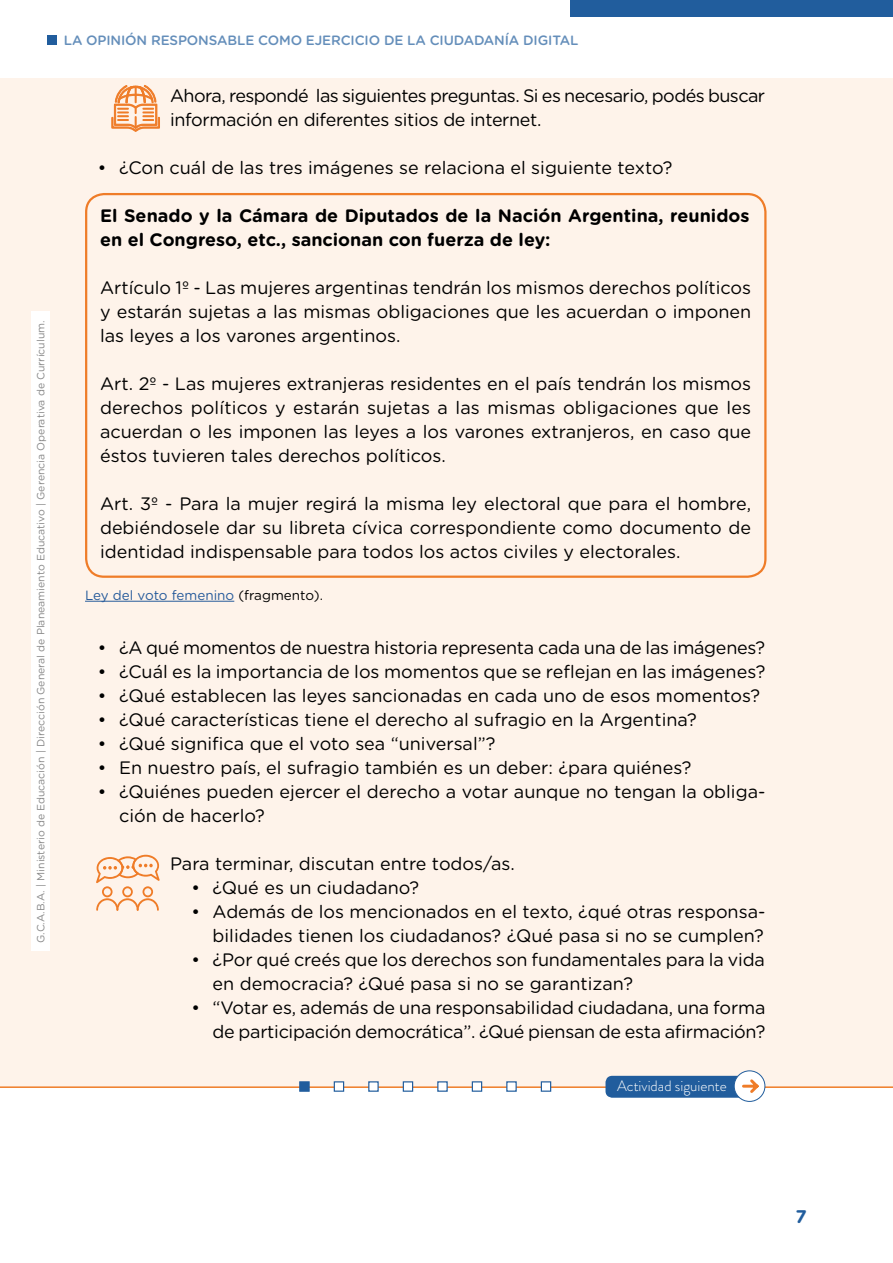
<style>
.page{position:relative;width:893px;height:1263px;background:#fff}
.page>*{position:absolute;margin:0;border:0;box-sizing:border-box;transform-origin:0 0}
.t1{font:700 18.3px "Gotham Rounded";color:#215d9d}
.t2{font:18px/24px "Gotham Rounded";color:#000;text-align:justify}
.t3{font:18px/24px "Gotham Rounded";letter-spacing:-.03em;color:#000}
.t4{font:700 18px/24px "Gotham Rounded";color:#000}
.t5{font:300 15px "Brandon Grotesque";color:#fff}
.t6{font:500 13.5px "Gotham Rounded";letter-spacing:-.01em;color:#648eba}
.t7{font:13.5px "Gotham Rounded";color:#275b9b}
.t8{font:10.5px "Gotham Rounded";color:#878787}
.s1{color:#000}
</style>
<div class="page">
<div style="left:47px;top:35px;width:9px;height:10px;background:#215d9d"></div>
<div style="left:570px;top:0;width:323px;height:17px;background:#215d9d"></div>
<div style="left:0;top:78px;width:893px;height:48px;background:#fef3ea"></div>
<div style="left:0;top:126px;width:893px;height:24px;background:#fef3ea"></div>
<div style="left:0;top:150px;width:893px;height:24px;background:#fef3ea"></div>
<div style="left:0;top:174px;width:893px;height:24px;background:#fef3ea"></div>
<div style="left:0;top:558px;width:893px;height:24px;background:#fef3ea"></div>
<div style="left:0;top:582px;width:893px;height:24px;background:#fef3ea"></div>
<div style="left:0;top:606px;width:893px;height:24px;background:#fef3ea"></div>
<div style="left:0;top:630px;width:893px;height:24px;background:#fef3ea"></div>
<div style="left:0;top:654px;width:893px;height:24px;background:#fef3ea"></div>
<div style="left:0;top:678px;width:893px;height:24px;background:#fef3ea"></div>
<div style="left:0;top:702px;width:893px;height:24px;background:#fef3ea"></div>
<div style="left:0;top:726px;width:893px;height:24px;background:#fef3ea"></div>
<div style="left:0;top:750px;width:893px;height:24px;background:#fef3ea"></div>
<div style="left:0;top:774px;width:893px;height:48px;background:#fef3ea"></div>
<div style="left:0;top:822px;width:893px;height:24px;background:#fef3ea"></div>
<div style="left:0;top:846px;width:893px;height:24px;background:#fef3ea"></div>
<div style="left:0;top:870px;width:893px;height:24px;background:#fef3ea"></div>
<div style="left:0;top:894px;width:893px;height:48px;background:#fef3ea"></div>
<div style="left:0;top:942px;width:893px;height:48px;background:#fef3ea"></div>
<div style="left:0;top:990px;width:893px;height:48px;background:#fef3ea"></div>
<div style="left:0;top:1038px;width:893px;height:24px;background:#fef3ea"></div>
<div style="left:0;top:1062px;width:893px;height:24px;background:#fef3ea"></div>
<div style="left:0;top:198px;width:892px;height:69px;background:#fef3ea"></div>
<div style="left:0;top:246px;width:892px;height:45px;background:#fef3ea"></div>
<div style="left:0;top:270px;width:892px;height:93px;background:#fef3ea"></div>
<div style="left:0;top:342px;width:892px;height:45px;background:#fef3ea"></div>
<div style="left:0;top:366px;width:892px;height:117px;background:#fef3ea"></div>
<div style="left:0;top:462px;width:892px;height:45px;background:#fef3ea"></div>
<div style="left:0;top:486px;width:892px;height:93px;background:#fef3ea"></div>
<div style="left:85px;top:193px;width:681px;height:385px;border:2px solid #ef7c28;border-radius:18px"></div>
<hr style="left:85px;top:601px;width:149px;height:1px;background:#275b9b">
<svg style="left:111px;top:84px;width:49px;height:48px"></svg>
<svg style="left:96px;top:855px;width:64px;height:56px"></svg>
<hr style="left:0;top:1086px;width:893px;height:2px;background:#ef7c28">
<div style="left:299px;top:1081px;width:11px;height:11px;background:#215d9d;border:1px solid #215d9d"></div>
<div style="left:334px;top:1081px;width:10px;height:11px;background:#fff;border:1px solid #215d9d"></div>
<div style="left:368px;top:1081px;width:11px;height:11px;background:#fff;border:1px solid #215d9d"></div>
<div style="left:403px;top:1081px;width:10px;height:11px;background:#fff;border:1px solid #215d9d"></div>
<div style="left:472px;top:1081px;width:10px;height:11px;background:#fff;border:1px solid #215d9d"></div>
<div style="left:541px;top:1081px;width:10px;height:11px;background:#fff;border:1px solid #215d9d"></div>
<div style="left:437px;top:1081px;width:11px;height:11px;background:#fff;border:1px solid #215d9d"></div>
<div style="left:506px;top:1081px;width:11px;height:11px;background:#fff;border:1px solid #215d9d"></div>
<svg style="left:734px;top:1071px;width:31px;height:30px"></svg>
<div style="left:734px;top:1070px;width:31px;height:32px;border:1px solid #215d9d;border-radius:50%"></div>
<svg style="left:605px;top:1076px;width:156px;height:22px;background:#4776a8"></svg>
<div style="left:31px;top:312px;width:18px;height:639px;background:#fff"></div>
<p class="t8" style="left:34px;top:943px;width:624px;rotate:-90deg">G.C.A.B.A. | Ministerio de Educación | Dirección General de Planeamiento Educativo | Gerencia Operativa de Currículum.</p>
<p class="t6" style="left:64px;top:31px;width:516px">LA OPINIÓN RESPONSABLE COMO EJERCICIO DE LA CIUDADANÍA DIGITAL</p>
<p class="t3" style="left:170px;top:83px;width:597px">Ahora, respondé las siguientes preguntas. Si es necesario, podés buscar información en diferentes sitios de internet.</p>
<p class="t2" style="left:98px;top:155px;width:576px">• ¿Con cuál de las tres imágenes se relaciona el siguiente texto?</p>
<p class="t4" style="left:100px;top:203px;width:651px">El Senado y la Cámara de Diputados de la Nación Argentina, reunidos en el Congreso, etc., sancionan con fuerza de ley:</p>
<p class="t2" style="left:100px;top:275px;width:653px">Artículo 1º - Las mujeres argentinas tendrán los mismos derechos políticos y estarán sujetas a las mismas obligaciones que les acuerdan o imponen las leyes a los varones argentinos.</p>
<p class="t2" style="left:100px;top:371px;width:653px">Art. 2º - Las mujeres extranjeras residentes en el país tendrán los mismos derechos políticos y estarán sujetas a las mismas obligaciones que les acuerdan o les imponen las leyes a los varones extranjeros, en caso que éstos tuvieren tales derechos políticos.</p>
<p class="t2" style="left:100px;top:491px;width:653px">Art. 3º - Para la mujer regirá la misma ley electoral que para el hombre, debiéndosele dar su libreta cívica correspondiente como documento de identidad indispensable para todos los actos civiles y electorales.</p>
<p class="t7" style="left:85px;top:586px;width:239px">Ley del voto femenino <span class="s1">(fragmento).</span></p>
<p class="t2" style="left:98px;top:635px;width:669px">• ¿A qué momentos de nuestra historia representa cada una de las imágenes?</p>
<p class="t2" style="left:98px;top:659px;width:669px">• ¿Cuál es la importancia de los momentos que se reflejan en las imágenes?</p>
<p class="t2" style="left:98px;top:683px;width:664px">• ¿Qué establecen las leyes sancionadas en cada uno de esos momentos?</p>
<p class="t2" style="left:98px;top:707px;width:601px">• ¿Qué características tiene el derecho al sufragio en la Argentina?</p>
<p class="t2" style="left:98px;top:731px;width:399px">• ¿Qué significa que el voto sea “universal”?</p>
<p class="t2" style="left:98px;top:755px;width:595px">• En nuestro país, el sufragio también es un deber: ¿para quiénes?</p>
<p class="t2" style="left:119px;top:779px;width:648px;text-indent:-21px">• ¿Quiénes pueden ejercer el derecho a votar aunque no tengan la obliga&shy;ción de hacerlo?</p>
<p class="t2" style="left:170px;top:851px;width:346px">Para terminar, discutan entre todos/as.</p>
<p class="t2" style="left:191px;top:875px;width:229px">• ¿Qué es un ciudadano?</p>
<p class="t2" style="left:191px;top:899px;width:576px;text-align:right">• Además de los mencionados en el texto, ¿qué otras responsa&shy;bilidades tienen los ciudadanos? ¿Qué pasa si no se cumplen?</p>
<p class="t2" style="left:213px;top:947px;width:554px;text-indent:-21px">• ¿Por qué creés que los derechos son fundamentales para la vida en democracia? ¿Qué pasa si no se garantizan?</p>
<p class="t2" style="left:191px;top:995px;width:576px;text-align:right">• “Votar es, además de una responsabilidad ciudadana, una forma de participación democrática”. ¿Qué piensan de esta afirmación?</p>
<p class="t5" style="left:617px;top:1075px;width:111px">Actividad siguiente</p>
<p class="t1" style="left:795px;top:1203px;width:13px">7</p>
</div>
